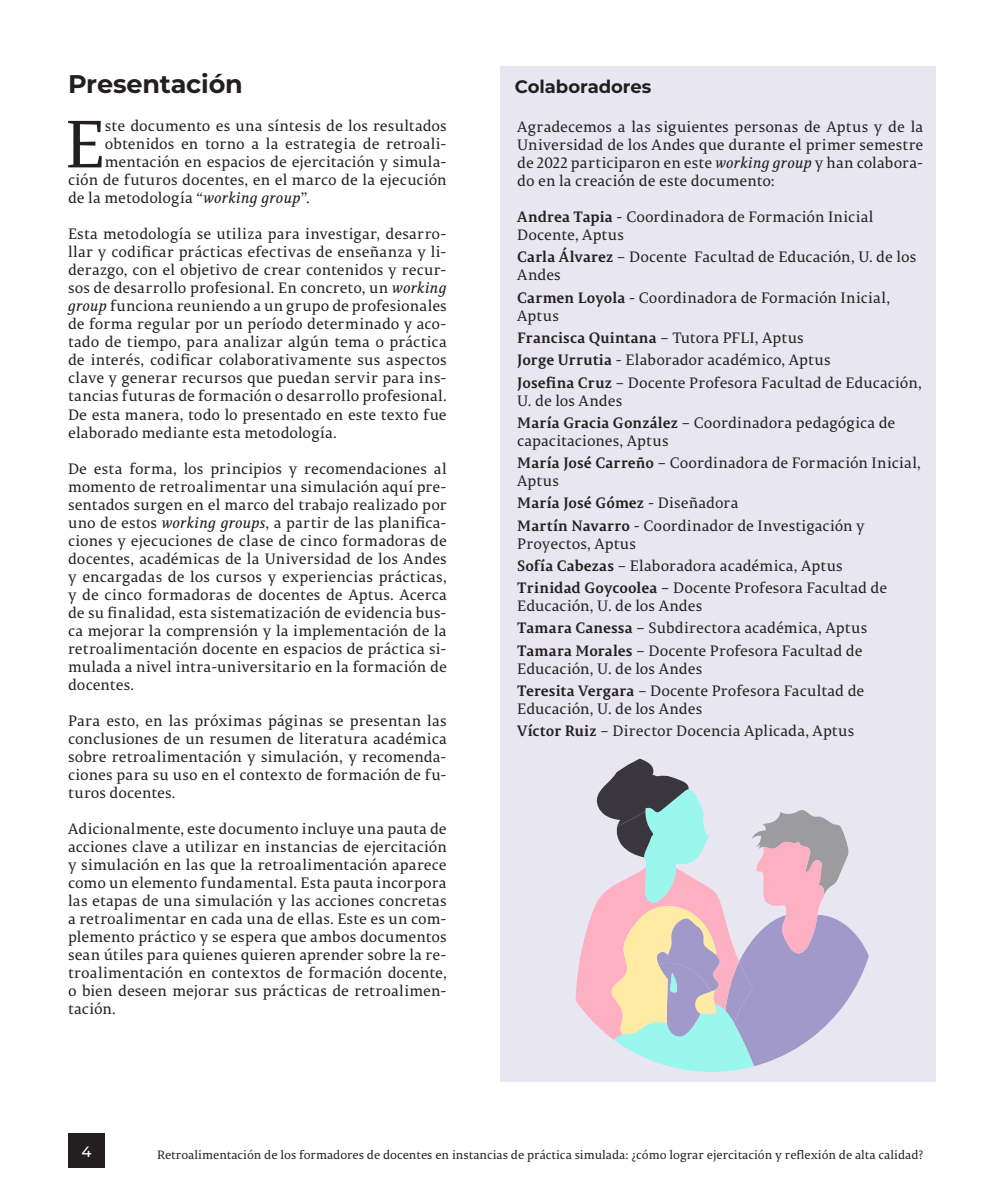
<style>
.page{position:relative;width:1000px;height:1191px;background:#fff}
.page>*{position:absolute;margin:0;border:0;box-sizing:border-box;transform-origin:0 0}
.t1{font:66.45px "Permian Serif Typeface";color:#231f20}
.t2{font:100 25.5px "Montserrat";letter-spacing:-.01em;color:#231f20}
.t3{font:100 18px "Montserrat";letter-spacing:-.005em;color:#231f20}
.t4{font:15px/18px "Permian Serif Typeface";letter-spacing:.005em;color:#231f20}
.t5{font:700 15px "Permian Serif Typeface";letter-spacing:.01em;color:#231f20}
.t6{font:100 15px "Montserrat";color:#fff}
.t7{font:12px "Permian Serif Typeface";color:#231f20}
.s1{font-style:italic}
.s2{font-weight:700}
.s3{font-weight:400}
</style>
<div class="page">
<div style="left:68px;top:1133px;width:37px;height:34px;background:#231f20"></div>
<div style="left:500px;top:67px;width:435px;height:1015px;background:#e7e6f1"></div>
<svg style="left:575px;top:758px;width:294px;height:313px"></svg>
<p class="t2" style="left:68px;top:67px;width:176px">Presentación</p>
<p class="t3" style="left:514px;top:75px;width:138px">Colaboradores</p>
<p class="t1" style="left:65px;top:92px;width:41px">E</p>
<p class="t4" style="left:105px;top:116px;width:343px">ste documento es una síntesis de los resultados</p>
<p class="t4" style="left:517px;top:117px;width:407px;text-align:justify">Agradecemos a las siguientes personas de Aptus y de la Universidad de los Andes que durante el primer semestre de 2022 participaron en este <span class="s1">working group</span> y han colabora&shy;do en la creación de este documento:</p>
<p class="t4" style="left:517px;top:207px;width:358px"><span class="s2">Andrea Tapia</span> - Coordinadora de Formación Inicial<br>Docente, Aptus</p>
<p class="t4" style="left:517px;top:247px;width:400px"><span class="s2">Carla Álvarez</span> – Docente Facultad de Educación, U. de los<br>Andes</p>
<p class="t4" style="left:517px;top:288px;width:374px"><span class="s2">Carmen Loyola</span> - Coordinadora de Formación Inicial,<br>Aptus</p>
<p class="t5" style="left:517px;top:325px;width:288px">Francisca Quintana <span class="s3">– Tutora PFLI, Aptus</span></p>
<p class="t4" style="left:517px;top:350px;width:315px"><span class="s2">Jorge Urrutia</span> - Elaborador académico, Aptus</p>
<p class="t4" style="left:517px;top:372px;width:406px"><span class="s2">Josefina Cruz</span> – Docente Profesora Facultad de Educación,<br>U. de los Andes</p>
<p class="t4" style="left:517px;top:413px;width:379px"><span class="s2">María Gracia González</span> – Coordinadora pedagógica de capacitaciones, Aptus</p>
<p class="t4" style="left:517px;top:453px;width:405px"><span class="s2">María José Carreño</span> – Coordinadora de Formación Inicial,<br>Aptus</p>
<p class="t5" style="left:517px;top:490px;width:223px">María José Gómez <span class="s3">- Diseñadora</span></p>
<p class="t4" style="left:517px;top:515px;width:349px"><span class="s2">Martín Navarro</span> - Coordinador de Investigación y<br>Proyectos, Aptus</p>
<p class="t4" style="left:517px;top:556px;width:327px"><span class="s2">Sofía Cabezas</span> – Elaboradora académica, Aptus</p>
<p class="t4" style="left:517px;top:578px;width:371px"><span class="s2">Trinidad Goycoolea</span> – Docente Profesora Facultad de<br>Educación, U. de los Andes</p>
<p class="t4" style="left:517px;top:618px;width:351px"><span class="s2">Tamara Canessa</span> – Subdirectora académica, Aptus</p>
<p class="t4" style="left:517px;top:640px;width:346px"><span class="s2">Tamara Morales</span> – Docente Profesora Facultad de<br>Educación, U. de los Andes</p>
<p class="t4" style="left:517px;top:681px;width:348px"><span class="s2">Teresita Vergara</span> – Docente Profesora Facultad de<br>Educación, U. de los Andes</p>
<p class="t4" style="left:517px;top:721px;width:338px"><span class="s2">Víctor Ruiz</span> – Director Docencia Aplicada, Aptus</p>
<p class="t4" style="left:105px;top:134px;width:343px">obtenidos en torno a la estrategia de retroali-</p>
<p class="t4" style="left:105px;top:152px;width:343px">mentación en espacios de ejercitación y simula-</p>
<p class="t4" style="left:68px;top:170px;width:380px">ción de futuros docentes, en el marco de la ejecución</p>
<p class="t4" style="left:68px;top:188px;width:243px">de la metodología “<span class="s1">working group</span>”.</p>
<p class="t4" style="left:68px;top:224px;width:380px;text-align:justify">Esta metodología se utiliza para investigar, desarro&shy;llar y codificar prácticas efectivas de enseñanza y li&shy;derazgo, con el objetivo de crear contenidos y recur&shy;sos de desarrollo profesional. En concreto, un <span class="s1">working group</span> funciona reuniendo a un grupo de profesionales de forma regular por un período determinado y aco&shy;tado de tiempo, para analizar algún tema o práctica de interés, codificar colaborativamente sus aspectos clave y generar recursos que puedan servir para ins&shy;tancias futuras de formación o desarrollo profesional.<br>De esta manera, todo lo presentado en este texto fue elaborado mediante esta metodología.</p>
<p class="t4" style="left:68px;top:458px;width:380px;text-align:justify">De esta forma, los principios y recomendaciones al momento de retroalimentar una simulación aquí pre&shy;sentados surgen en el marco del trabajo realizado por uno de estos <span class="s1">working groups</span>, a partir de las planifica&shy;ciones y ejecuciones de clase de cinco formadoras de docentes, académicas de la Universidad de los Andes y encargadas de los cursos y experiencias prácticas, y de cinco formadoras de docentes de Aptus. Acerca de su finalidad, esta sistematización de evidencia bus&shy;ca mejorar la comprensión y la implementación de la retroalimentación docente en espacios de práctica si&shy;mulada a nivel intra-universitario en la formación de docentes.</p>
<p class="t4" style="left:68px;top:710px;width:380px;text-align:justify">Para esto, en las próximas páginas se presentan las conclusiones de un resumen de literatura académica sobre retroalimentación y simulación, y recomenda&shy;ciones para su uso en el contexto de formación de fu&shy;turos docentes.</p>
<p class="t4" style="left:68px;top:818px;width:380px;text-align:justify">Adicionalmente, este documento incluye una pauta de acciones clave a utilizar en instancias de ejercitación y simulación en las que la retroalimentación aparece como un elemento fundamental. Esta pauta incorpora las etapas de una simulación y las acciones concretas a retroalimentar en cada una de ellas. Este es un com&shy;plemento práctico y se espera que ambos documentos sean útiles para quienes quieren aprender sobre la re&shy;troalimentación en contextos de formación docente, o bien deseen mejorar sus prácticas de retroalimen&shy;tación.</p>
<p class="t6" style="left:81px;top:1141px;width:12px">4</p>
<p class="t7" style="left:157px;top:1145px;width:767px">Retroalimentación de los formadores de docentes en instancias de práctica simulada: ¿cómo lograr ejercitación y reflexión de alta calidad?</p>
</div>
